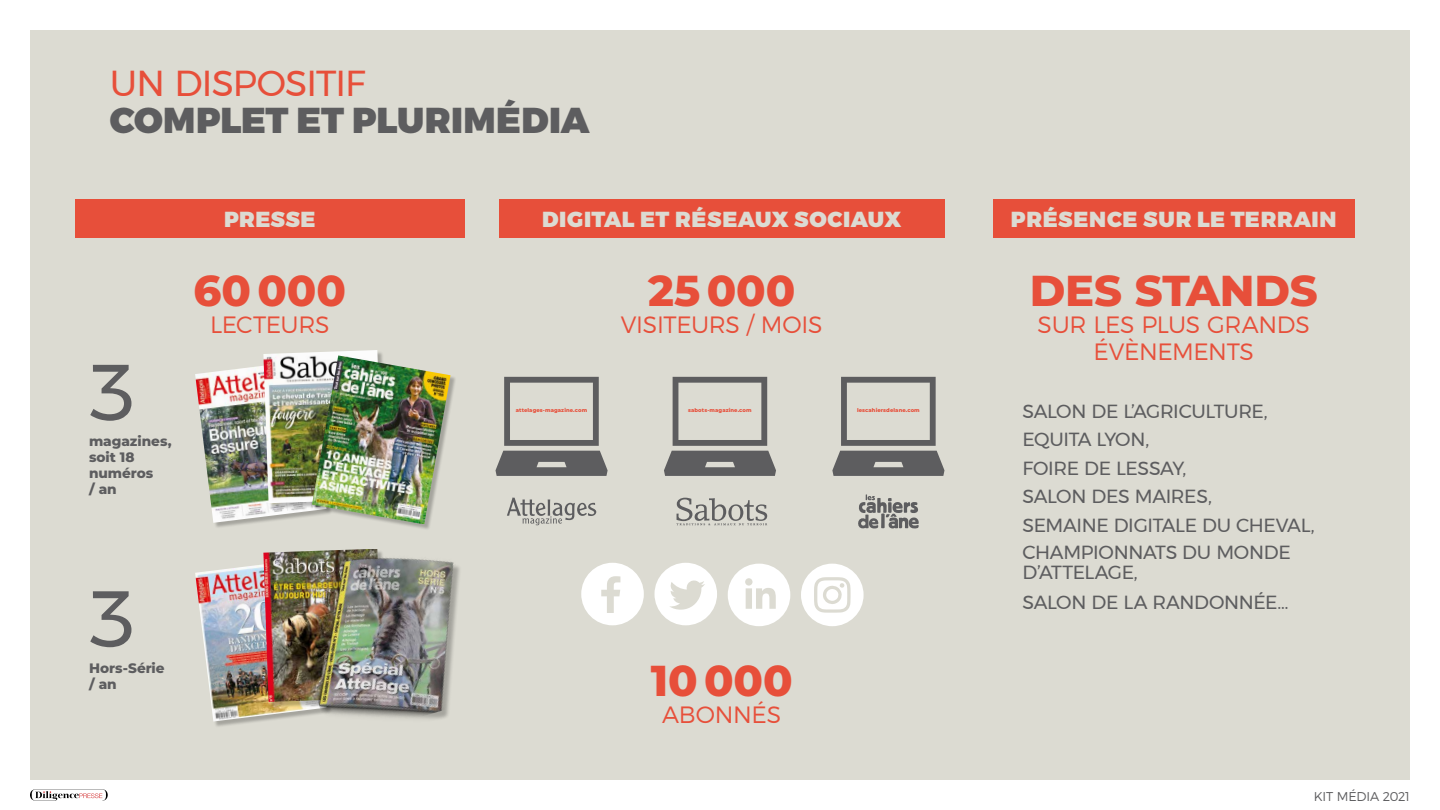
<style>
.page{position:relative;width:1440px;height:810px;background:#fff}
.page>*{position:absolute;margin:0;border:0;box-sizing:border-box;transform-origin:0 0}
.t1{font:79.35px "Montserrat";color:#5d5d5f}
.t2{font:800 43.2px "Montserrat";color:#e74f3a}
.t3{font:900 36px "Montserrat";color:#5d5d5f}
.t4{font:36px "Montserrat";letter-spacing:-.025em;color:#e74f3a}
.t5{font:300 23.62px/27px "Montserrat";letter-spacing:-.015em;color:#e74f3a;text-align:center}
.t6{font:900 21.75px "Montserrat";letter-spacing:.025em;color:#dcdbd2}
.t7{font:18.98px/28.4px "Montserrat";letter-spacing:-.02em;color:#5d5d5f}
.t8{font:800 13.65px/15.8px "Montserrat";letter-spacing:-.005em;color:#5d5d5f}
.t9{font:300 12.75px "Montserrat";letter-spacing:-.015em;color:#5d5d5f}
.t10{font:800 5.25px "Montserrat";letter-spacing:.02em;color:#e74f3a}
</style>
<div class="page">
<div style="left:30px;top:30px;width:1380px;height:750px;background:#dcdbd2"></div>
<div style="left:75px;top:200px;width:390px;height:38px;background:#e74f3a"></div>
<div style="left:993px;top:200px;width:361px;height:38px;background:#e74f3a"></div>
<svg style="left:30px;top:789px;width:78px;height:12px"></svg>
<div style="left:499px;top:200px;width:446px;height:38px;background:#e74f3a"></div>
<div style="left:581px;top:563px;width:63px;height:62px;background:#fff;border-radius:50%"></div>
<svg style="left:601px;top:576px;width:19px;height:37px"></svg>
<div style="left:655px;top:563px;width:62px;height:62px;background:#fff;border-radius:50%"></div>
<svg style="left:670px;top:580px;width:35px;height:30px"></svg>
<div style="left:728px;top:564px;width:62px;height:62px;background:#fff;border-radius:50%"></div>
<svg style="left:745px;top:578px;width:31px;height:31px"></svg>
<svg style="left:507px;top:498px;width:89px;height:27px"></svg>
<svg style="left:677px;top:498px;width:90px;height:27px"></svg>
<svg style="left:858px;top:494px;width:61px;height:35px"></svg>
<svg style="left:495px;top:377px;width:113px;height:99px"></svg>
<svg style="left:664px;top:377px;width:112px;height:99px"></svg>
<svg style="left:832px;top:377px;width:113px;height:99px"></svg>
<div style="left:196px;top:361px;width:137px;height:168px;background:#000;opacity:.25"></div>
<img style="left:195px;top:361px;width:82px;height:162px">
<img style="left:263px;top:350px;width:119px;height:153px">
<div style="left:313px;top:356px;width:144px;height:175px;background:#000;opacity:.25"></div>
<img style="left:312px;top:355px;width:139px;height:153px">
<div style="left:196px;top:560px;width:137px;height:168px;background:#000;opacity:.25"></div>
<img style="left:195px;top:560px;width:82px;height:162px">
<img style="left:263px;top:552px;width:14px;height:150px">
<img style="left:277px;top:508px;width:183px;height:220px">
<div style="left:801px;top:564px;width:63px;height:62px;background:#fff;border-radius:50%"></div>
<svg style="left:814px;top:577px;width:37px;height:36px"></svg>
<h3 class="t4" style="left:110px;top:55px;width:257px">UN DISPOSITIF</h3>
<h3 class="t3" style="left:110px;top:98px;width:481px">COMPLET ET PLURIMÉDIA</h3>
<h1 class="t1" style="left:89px;top:332px;width:48px">3</h1>
<p class="t8" style="left:89px;top:433px;width:84px">magazines, soit 18 numéros<br>/ an</p>
<p class="t6" style="left:224px;top:206px;width:93px">PRESSE</p>
<h2 class="t2" style="left:194px;top:259px;width:154px">60 000</h2>
<p class="t5" style="left:210px;top:311px;width:121px">LECTEURS</p>
<h1 class="t1" style="left:89px;top:558px;width:48px">3</h1>
<p class="t8" style="left:89px;top:659px;width:77px">Hors-Série / an</p>
<p class="t6" style="left:542px;top:206px;width:361px">DIGITAL ET RÉSEAUX SOCIAUX</p>
<p class="t6" style="left:1011px;top:206px;width:327px">PRÉSENCE SUR LE TERRAIN</p>
<h2 class="t2" style="left:648px;top:259px;width:149px">25 000</h2>
<p class="t5" style="left:621px;top:311px;width:203px">VISITEURS / MOIS</p>
<p class="t10" style="left:516px;top:407px;width:73px">attelages-magazine.com</p>
<p class="t10" style="left:688px;top:407px;width:65px">sabots-magazine.com</p>
<p class="t10" style="left:857px;top:407px;width:64px">lescahiersdelane.com</p>
<h2 class="t2" style="left:651px;top:649px;width:143px">10 000</h2>
<p class="t5" style="left:662px;top:701px;width:120px">ABONNÉS</p>
<h2 class="t2" style="left:1030px;top:259px;width:290px">DES STANDS</h2>
<p class="t5" style="left:1038px;top:311px;width:274px">SUR LES PLUS GRANDS<br>ÉVÈNEMENTS</p>
<p class="t7" style="left:1023px;top:397px;width:294px">SALON DE L’AGRICULTURE,<br>EQUITA LYON,<br>FOIRE DE LESSAY,<br>SALON DES MAIRES,<br>SEMAINE DIGITALE DU CHEVAL,</p>
<p class="t7" style="left:1023px;top:541px;width:270px;line-height:20.7px">CHAMPIONNATS DU MONDE<br>D’ATTELAGE,</p>
<p class="t7" style="left:1023px;top:587px;width:268px">SALON DE LA RANDONNÉE…</p>
<p class="t9" style="left:1314px;top:789px;width:98px">KIT MÉDIA 2021</p>
</div>
